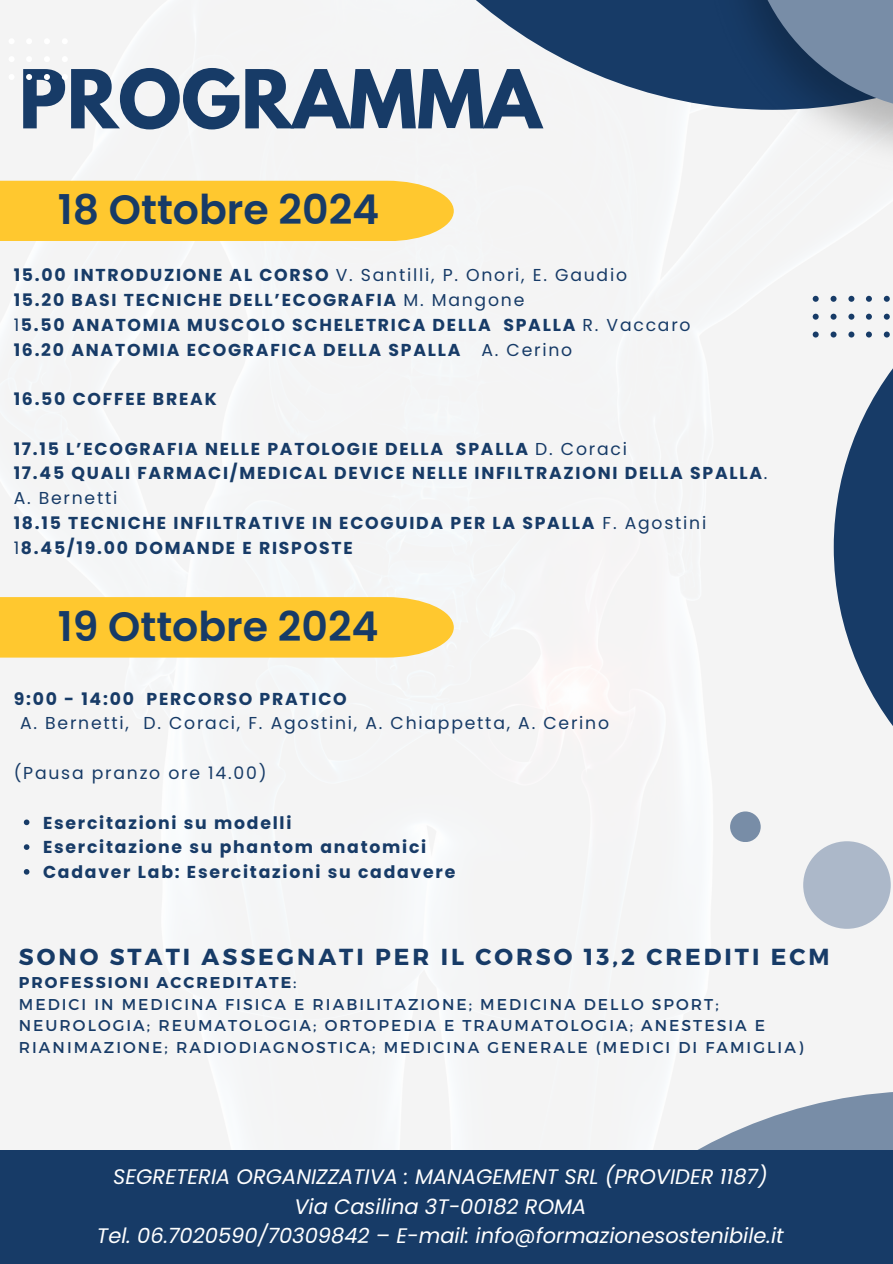
<style>
.page{position:relative;width:893px;height:1264px;background:#fff}
.page>*{position:absolute;margin:0;border:0;box-sizing:border-box;transform-origin:0 0}
.t1{font:700 71.85px "League Spartan";color:#173b67}
.t2{font:600 40.95px "Poppins";color:#173b67}
.t3{font:700 23.1px "Montserrat";letter-spacing:.13em;color:#173b67}
.t4{font:italic 21px/29.2px "Poppins";color:#fff;text-align:center}
.t5{font:700 17.25px/24.8px "Poppins";letter-spacing:.1em;color:#173b67}
.t6{font:17.25px "Poppins";letter-spacing:.1em;color:#173b67}
.t7{font:15.6px/21.3px "Montserrat";letter-spacing:.13em;color:#173b67}
.s1{font-weight:400}
.s2{font-weight:700}
</style>
<div class="page">
<div style="left:0;top:0;width:892px;height:1149px;background:#f4f4f4"></div>
<svg style="left:317px;top:0;width:388px;height:110px;fill:#f4f4f5"></svg>
<svg style="left:833px;top:247px;width:59px;height:600px;fill:#f4f4f4"></svg>
<svg style="left:454px;top:1090px;width:438px;height:59px;fill:#f4f4f4"></svg>
<div style="left:803px;top:841px;width:87px;height:87px;background:#acb8c9;border-radius:50%"></div>
<div style="left:730px;top:811px;width:30px;height:31px;background:#788da7;border-radius:50%"></div>
<div style="left:0;top:181px;width:453px;height:60px;background:#ffc82f"></div>
<img style="left:705px;top:0;width:187px;height:177px">
<svg style="left:745px;top:0;width:147px;height:112px;background:#4f6887"></svg>
<div style="left:0;top:1149px;width:892px;height:114px;background:#173b67"></div>
<svg style="left:0;top:38px;width:73px;height:52px"></svg>
<svg style="left:812px;top:296px;width:80px;height:51px"></svg>
<div style="left:0;top:597px;width:453px;height:60px;background:#ffc82f"></div>
<svg style="left:24px;top:819px;width:5px;height:6px"></svg>
<svg style="left:24px;top:844px;width:5px;height:5px"></svg>
<svg style="left:24px;top:869px;width:5px;height:5px"></svg>
<p class="t1" style="left:19px;top:64px;width:524px">PROGRAMMA</p>
<h1 class="t2" style="left:58px;top:181px;width:323px">18 Ottobre 2024</h1>
<p class="t5" style="left:14px;top:263px;width:678px">15.00 INTRODUZIONE AL CORSO <span class="s1">V. Santilli, P. Onori, E. Gaudio<br></span>15.20 BASI TECNICHE DELL’ECOGRAFIA <span class="s1">M. Mangone<br>1</span>5.50 ANATOMIA MUSCOLO SCHELETRICA DELLA SPALLA <span class="s1">R. Vaccaro </span>16.20 ANATOMIA ECOGRAFICA DELLA SPALLA <span class="s1">A. Cerino</span></p>
<p class="t5" style="left:14px;top:387px;width:204px">16.50 COFFEE BREAK</p>
<p class="t5" style="left:14px;top:436px;width:755px">17.15 L’ECOGRAFIA NELLE PATOLOGIE DELLA SPALLA <span class="s1">D. Coraci<br></span>17.45 QUALI FARMACI/MEDICAL DEVICE NELLE INFILTRAZIONI DELLA SPALLA<span class="s1">.<br>A. Bernetti<br></span>18.15 TECNICHE INFILTRATIVE IN ECOGUIDA PER LA SPALLA <span class="s1">F. Agostini 1</span>8.45/19.00 DOMANDE E RISPOSTE</p>
<h2 class="t2" style="left:58px;top:597px;width:322px">19 Ottobre 2024</h2>
<p class="t5" style="left:14px;top:686px;width:334px">9:00 - 14:00 PERCORSO PRATICO</p>
<h2 class="t6" style="left:20px;top:711px;width:590px">A. Bernetti, D. Coraci, F. Agostini, A. Chiappetta, A. Cerino</h2>
<p class="t6" style="left:14px;top:761px;width:254px">(Pausa pranzo ore 14.00)</p>
<p class="t5" style="left:43px;top:810px;width:250px">Esercitazioni su modelli</p>
<p class="t5" style="left:43px;top:834px;width:385px">Esercitazione su phantom anatomici</p>
<p class="t5" style="left:43px;top:859px;width:414px">Cadaver Lab: Esercitazioni su cadavere</p>
<p class="t3" style="left:19px;top:941px;width:812px">SONO STATI ASSEGNATI PER IL CORSO 13,2 CREDITI ECM</p>
<p class="t7" style="left:19px;top:971px;width:785px"><span class="s2">PROFESSIONI ACCREDITATE</span>:<br>MEDICI IN MEDICINA FISICA E RIABILITAZIONE; MEDICINA DELLO SPORT; NEUROLOGIA; REUMATOLOGIA; ORTOPEDIA E TRAUMATOLOGIA; ANESTESIA E RIANIMAZIONE; RADIODIAGNOSTICA; MEDICINA GENERALE (MEDICI DI FAMIGLIA)</p>
<p class="t4" style="left:97px;top:1162px;width:688px">SEGRETERIA ORGANIZZATIVA : MANAGEMENT SRL (PROVIDER 1187)<br>Via Casilina 3T-00182 ROMA<br>Tel. 06.7020590/70309842 – E-mail: info@formazionesostenibile.it</p>
</div>
